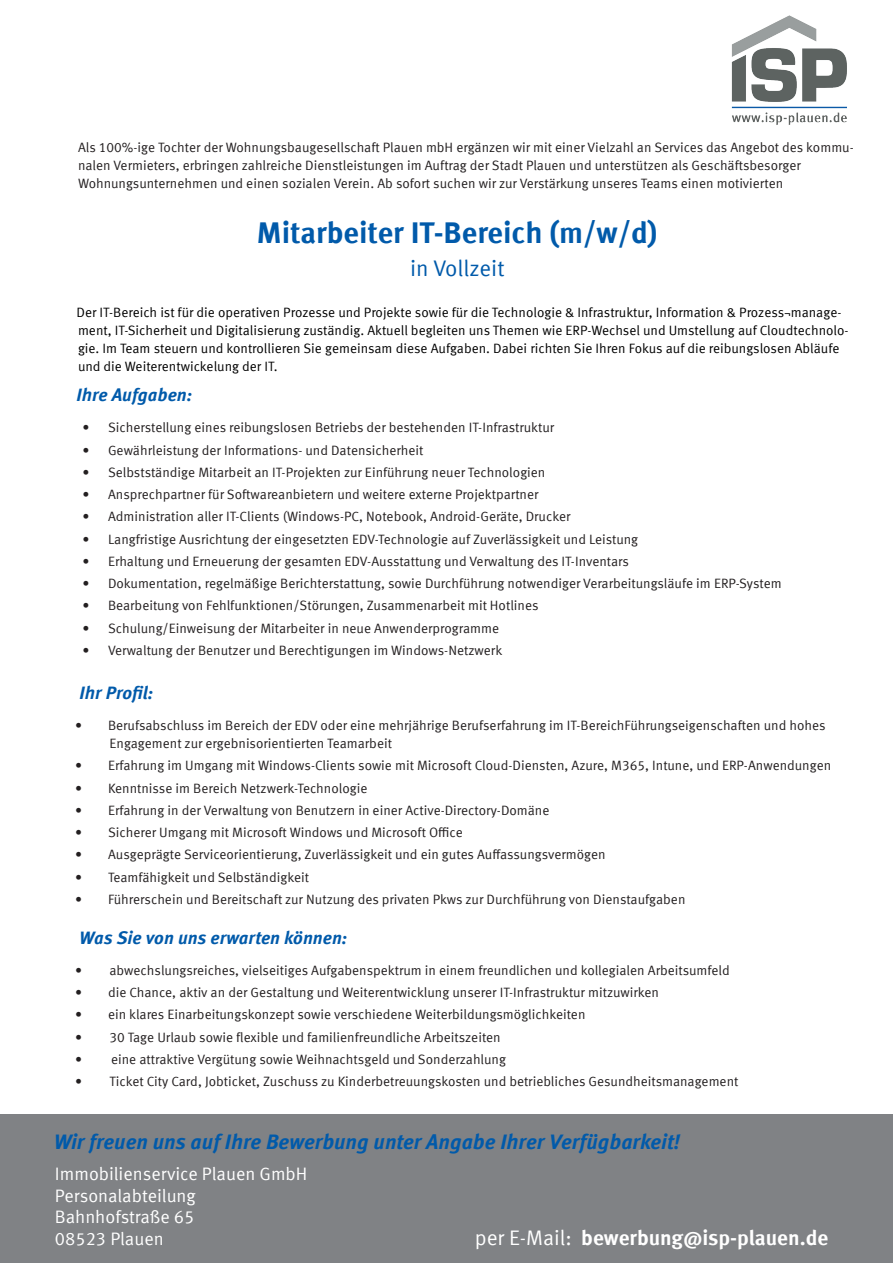
<style>
.page{position:relative;width:893px;height:1263px;background:#fff}
.page>*{position:absolute;margin:0;border:0;box-sizing:border-box;transform-origin:0 0}
.t1{font:700 30px "Meta Offc";color:#015aaa}
.t2{font:22.5px "Meta Offc Norm";color:#015aaa}
.t3{font:italic 700 21px "Meta Offc";color:#015aaa}
.t4{font:700 21px "Meta Offc";color:#fff}
.t5{font:18px "Meta Offc Norm";color:#fff}
.t6{font:italic 700 18px "Meta Offc";color:#015aaa}
.t7{font:13.5px/18px "Meta Offc Norm";color:#231f20}
.t8{font:13.5px/18px "Meta Offc Norm";color:#000001}
.s1{font-family:"Meta Offc Norm";font-weight:400}
</style>
<div class="page">
<img style="left:731px;top:15px;width:116px;height:110px">
<div style="left:0;top:1115px;width:893px;height:148px;background:#808285"></div>
<p class="t7" style="left:78px;top:138px;width:777px">Als 100%-ige Tochter der Wohnungsbaugesellschaft Plauen mbH ergänzen wir mit einer Vielzahl an Services das Angebot des kommu&shy;nalen Vermieters, erbringen zahlreiche Dienstleistungen im Auftrag der Stadt Plauen und unterstützen als Geschäftsbesorger<br>Wohnungsunternehmen und einen sozialen Verein. Ab sofort suchen wir zur Verstärkung unseres Teams einen motivierten</p>
<p class="t1" style="left:257px;top:215px;width:402px">Mitarbeiter IT-Bereich (m/w/d)</p>
<p class="t2" style="left:410px;top:255px;width:96px">in Vollzeit</p>
<p class="t8" style="left:76px;top:303px;width:774px">Der IT-Bereich ist für die operativen Prozesse und Projekte sowie für die Technologie &amp; Infrastruktur, Information &amp; Prozess¬manage&shy;ment, IT-Sicherheit und Digitalisierung zuständig. Aktuell begleiten uns Themen wie ERP-Wechsel und Umstellung auf Cloudtechnolo&shy;gie. Im Team steuern und kontrollieren Sie gemeinsam diese Aufgaben. Dabei richten Sie Ihren Fokus auf die reibungslosen Abläufe und die Weiterentwickelung der IT.</p>
<p class="t6" style="left:76px;top:384px;width:117px">Ihre Aufgaben:</p>
<p class="t7" style="left:82px;top:419px;width:473px">• Sicherstellung eines reibungslosen Betriebs der bestehenden IT-Infrastruktur</p>
<p class="t7" style="left:82px;top:441px;width:343px">• Gewährleistung der Informations- und Datensicherheit</p>
<p class="t7" style="left:82px;top:463px;width:464px">• Selbstständige Mitarbeit an IT-Projekten zur Einführung neuer Technologien</p>
<p class="t7" style="left:82px;top:486px;width:457px">• Ansprechpartner für Softwareanbietern und weitere externe Projektpartner</p>
<p class="t7" style="left:82px;top:508px;width:489px">• Administration aller IT-Clients (Windows-PC, Notebook, Android-Geräte, Drucker</p>
<p class="t7" style="left:82px;top:530px;width:557px">• Langfristige Ausrichtung der eingesetzten EDV-Technologie auf Zuverlässigkeit und Leistung</p>
<p class="t7" style="left:82px;top:552px;width:548px">• Erhaltung und Erneuerung der gesamten EDV-Ausstattung und Verwaltung des IT-Inventars</p>
<p class="t7" style="left:82px;top:575px;width:701px">• Dokumentation, regelmäßige Berichterstattung, sowie Durchführung notwendiger Verarbeitungsläufe im ERP-System</p>
<p class="t7" style="left:82px;top:597px;width:458px">• Bearbeitung von Fehlfunktionen/Störungen, Zusammenarbeit mit Hotlines</p>
<p class="t7" style="left:82px;top:619px;width:418px">• Schulung/Einweisung der Mitarbeiter in neue Anwenderprogramme</p>
<p class="t7" style="left:82px;top:641px;width:421px">• Verwaltung der Benutzer und Berechtigungen im Windows-Netzwerk</p>
<p class="t6" style="left:80px;top:682px;width:75px">Ihr Profil:</p>
<p class="t7" style="left:110px;top:717px;width:717px;text-indent:-34px">• Berufsabschluss im Bereich der EDV oder eine mehrjährige Berufserfahrung im IT-BereichFührungseigenschaften und hohes<br>Engagement zur ergebnisorientierten Teamarbeit</p>
<p class="t7" style="left:75px;top:757px;width:758px">• Erfahrung im Umgang mit Windows-Clients sowie mit Microsoft Cloud-Diensten, Azure, M365, Intune, und ERP-Anwendungen</p>
<p class="t7" style="left:75px;top:779px;width:294px">• Kenntnisse im Bereich Netzwerk-Technologie</p>
<p class="t7" style="left:75px;top:801px;width:476px">• Erfahrung in der Verwaltung von Benutzern in einer Active-Directory-Domäne</p>
<p class="t7" style="left:75px;top:824px;width:389px">• Sicherer Umgang mit Microsoft Windows und Microsoft Office</p>
<p class="t7" style="left:75px;top:846px;width:532px">• Ausgeprägte Serviceorientierung, Zuverlässigkeit und ein gutes Auffassungsvermögen</p>
<p class="t7" style="left:75px;top:868px;width:235px">• Teamfähigkeit und Selbständigkeit</p>
<p class="t7" style="left:75px;top:890px;width:612px">• Führerschein und Bereitschaft zur Nutzung des privaten Pkws zur Durchführung von Dienstaufgaben</p>
<p class="t6" style="left:80px;top:927px;width:269px">Was Sie von uns erwarten können:</p>
<p class="t7" style="left:75px;top:961px;width:656px">• abwechslungsreiches, vielseitiges Aufgabenspektrum in einem freundlichen und kollegialen Arbeitsumfeld</p>
<p class="t7" style="left:75px;top:984px;width:586px">• die Chance, aktiv an der Gestaltung und Weiterentwicklung unserer IT-Infrastruktur mitzuwirken</p>
<p class="t7" style="left:75px;top:1006px;width:512px">• ein klares Einarbeitungskonzept sowie verschiedene Weiterbildungsmöglichkeiten</p>
<p class="t7" style="left:75px;top:1028px;width:427px">• 30 Tage Urlaub sowie flexible und familienfreundliche Arbeitszeiten</p>
<p class="t7" style="left:75px;top:1050px;width:432px">• eine attraktive Vergütung sowie Weihnachtsgeld und Sonderzahlung</p>
<p class="t7" style="left:75px;top:1073px;width:665px">• Ticket City Card, Jobticket, Zuschuss zu Kinderbetreuungskosten und betriebliches Gesundheitsmanagement</p>
<p class="t3" style="left:54px;top:1129px;width:628px">Wir freuen uns auf Ihre Bewerbung unter Angabe Ihrer Verfügbarkeit!</p>
<p class="t5" style="left:55px;top:1163px;width:254px">Immobilienservice Plauen GmbH</p>
<p class="t5" style="left:55px;top:1185px;width:142px">Personalabteilung</p>
<p class="t5" style="left:55px;top:1206px;width:141px">Bahnhofstraße 65</p>
<p class="t5" style="left:55px;top:1228px;width:110px">08523 Plauen</p>
<p class="t4" style="left:475px;top:1225px;width:355px"><span class="s1">per E-Mail:</span> bewerbung@isp-plauen.de</p>
</div>
